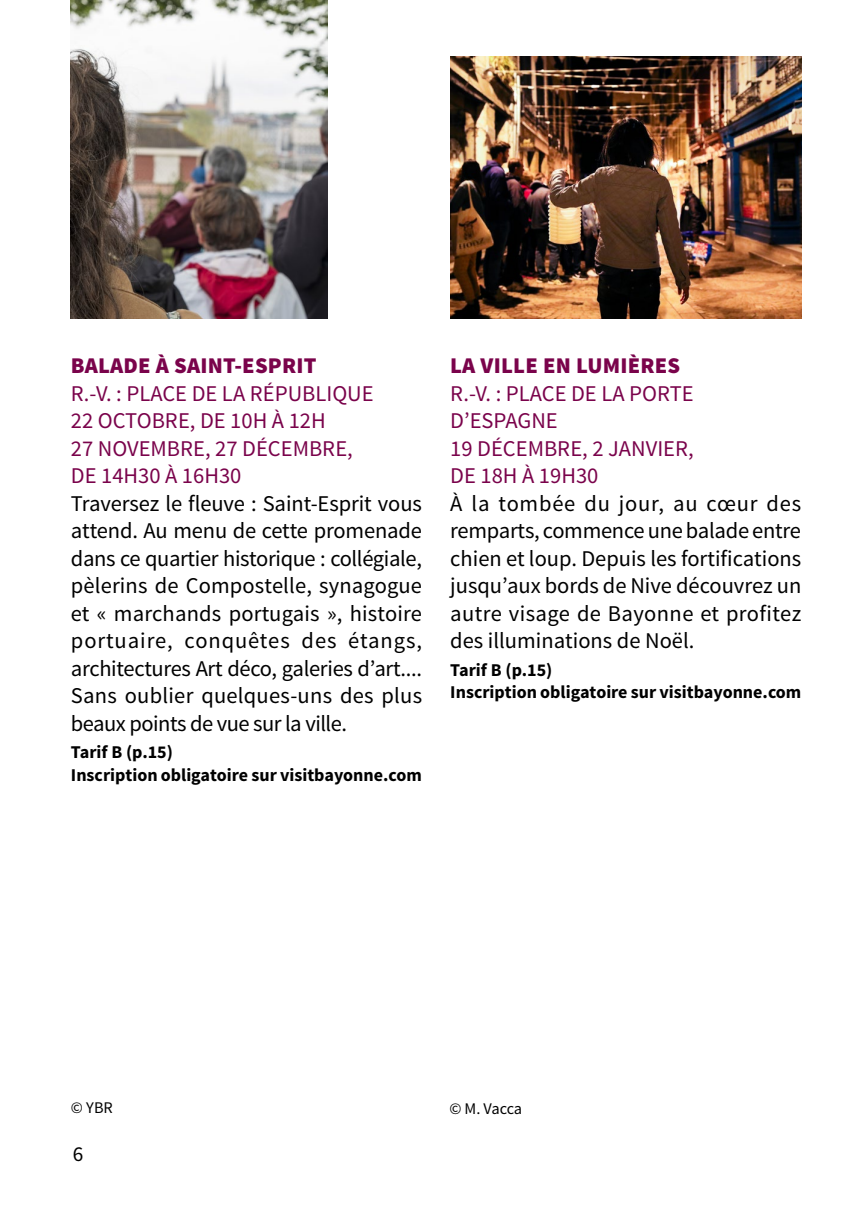
<style>
.page{position:relative;width:851px;height:1205px;background:#fff}
.page>*{position:absolute;margin:0;border:0;box-sizing:border-box;transform-origin:0 0}
.t1{font:22.5px/27.5px "Source Sans Pro";color:#000;text-align:justify}
.t2{font:22.5px "Source Sans Pro";color:#7a034b}
.t3{font:900 22.5px "Source Sans Pro";letter-spacing:.01em;color:#7a034b}
.t4{font:21.25px "Source Sans Pro";color:#000}
.t5{font:700 18px/22.5px "Source Sans Pro";color:#000}
.t6{font:16.25px "Source Sans Pro";letter-spacing:-.01em;color:#000}
</style>
<div class="page">
<img style="left:450px;top:57px;width:351px;height:261px">
<img style="left:71px;top:0;width:256px;height:318px">
<p class="t3" style="left:71px;top:351px;width:28px">BALADE</p>
<p class="t3" style="left:156px;top:351px;width:162px">À SAINT-ESPRIT</p>
<p class="t2" style="left:71px;top:379px;width:81px">R.-V. : Place</p>
<p class="t2" style="left:192px;top:379px;width:83px">de la Républi</p>
<p class="t2" style="left:332px;top:379px;width:28px">que</p>
<p class="t2" style="left:71px;top:407px;width:80px">22 octobre</p>
<p class="t2" style="left:190px;top:407px;width:133px">, de 10h à 12h</p>
<p class="t2" style="left:71px;top:434px;width:56px">27 novembre</p>
<p class="t2" style="left:205px;top:434px;width:51px">, 27 décembre</p>
<p class="t2" style="left:347px;top:434px;width:7px">,</p>
<p class="t2" style="left:71px;top:462px;width:172px">de 14h30 à 16h30</p>
<p class="t1" style="left:71px;top:490px;width:352px">Traversez le fleuve : Saint-Esprit vous attend. Au menu de cette promenade dans ce quartier historique : collégiale, pèlerins de Compostelle, synagogue et « marchands portugais », histoire portuaire, conquêtes des étangs, architectures Art déco, galeries d’art....<br>Sans oublier quelques-uns des plus beaux points de vue sur la ville.</p>
<p class="t5" style="left:71px;top:741px;width:352px">Tarif B (p.15)<br>Inscription obligatoire sur visitbayonne.com</p>
<p class="t3" style="left:450px;top:351px;width:63px">LA VILLE</p>
<p class="t3" style="left:543px;top:351px;width:48px">EN LUM</p>
<p class="t3" style="left:620px;top:351px;width:34px">IÈRES</p>
<p class="t2" style="left:450px;top:379px;width:81px">R.-V. : Place</p>
<p class="t2" style="left:571px;top:379px;width:121px">de la Porte</p>
<p class="t2" style="left:450px;top:407px;width:45px">d’Espag</p>
<p class="t2" style="left:531px;top:407px;width:25px">ne</p>
<p class="t2" style="left:450px;top:434px;width:41px">19 décembre</p>
<p class="t2" style="left:582px;top:434px;width:75px">, 2 janvier</p>
<p class="t2" style="left:688px;top:434px;width:7px">,</p>
<p class="t2" style="left:450px;top:462px;width:150px">de 18h à 19h30</p>
<p class="t1" style="left:450px;top:490px;width:352px">À la tombée du jour, au cœur des remparts, commence une balade entre chien et loup. Depuis les fortifications jusqu’aux bords de N ive découvrez un autre visage de Bayonne et profitez des illuminations de Noël.</p>
<p class="t5" style="left:450px;top:659px;width:352px">Tarif B (p.15)<br>Inscription obligatoire sur visitbayonne.com</p>
<p class="t6" style="left:71px;top:1097px;width:44px">© YBR</p>
<p class="t6" style="left:449px;top:1098px;width:74px">© M. Vacca</p>
<p class="t4" style="left:73px;top:1140px;width:12px">6</p>
</div>
